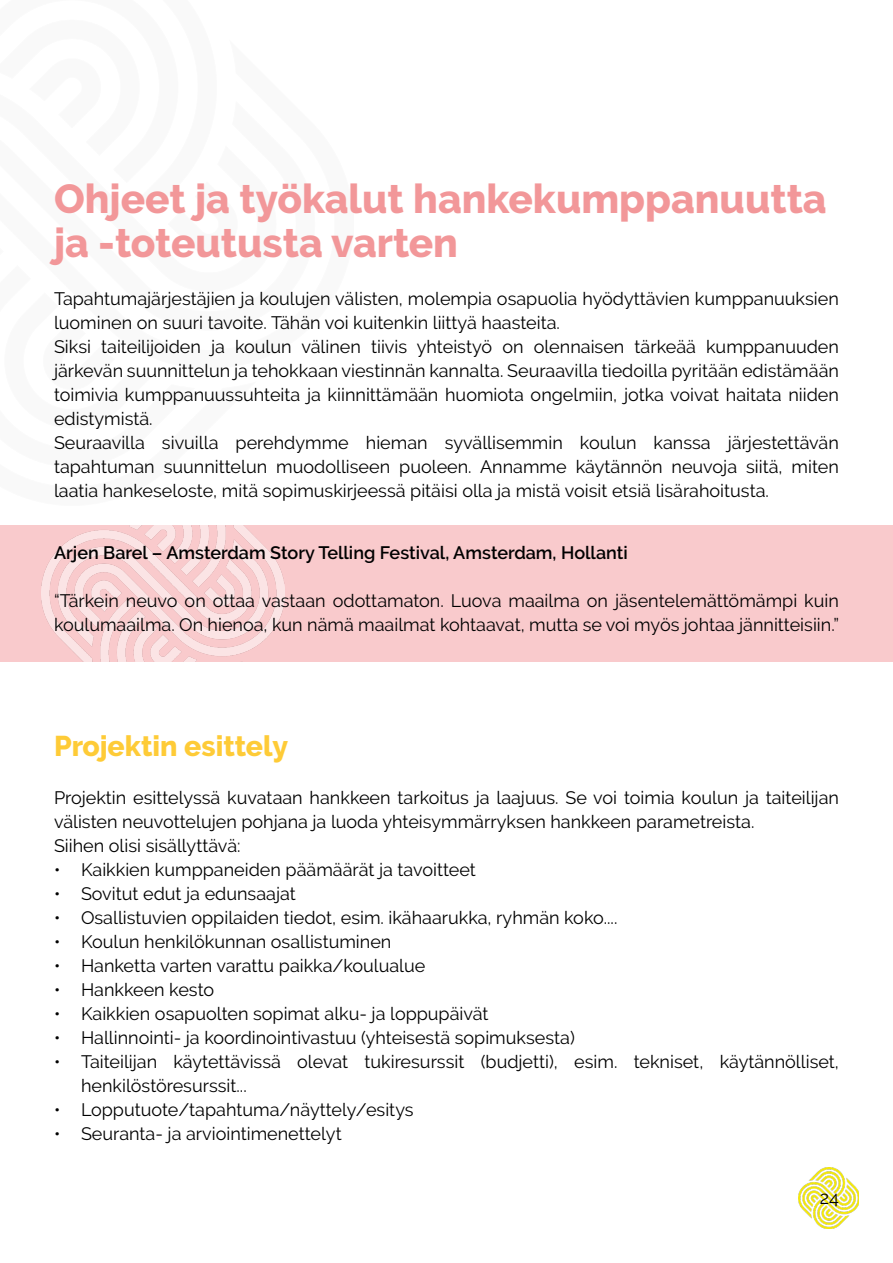
<style>
.page{position:relative;width:893px;height:1263px;background:#fff}
.page>*{position:absolute;margin:0;border:0;box-sizing:border-box;transform-origin:0 0}
.t1{font:800 40.5px/43.5px "Raleway";color:#f29799}
.t2{font:800 28.5px "Raleway";color:#fecb37}
.t3{font:18px/24px "Raleway";color:#000}
.t4{font:600 18px "Raleway";color:#000}
</style>
<div class="page">
<hr style="left:892px;top:652px;width:1px;height:176px;background:#f9cacc">
<div style="left:0;top:525px;width:893px;height:136px;background:#f9cacc"></div>
<img style="left:41px;top:525px;width:244px;height:136px">
<img style="left:798px;top:1167px;width:61px;height:62px">
<h1 class="t1" style="left:54px;top:177px;width:774px">Ohjeet ja työkalut hankekumppanuutta ja -toteutusta varten</h1>
<p class="t3" style="left:54px;top:286px;width:786px">Tapahtumajärjestäjien ja koulujen välisten, molempia osapuolia hyödyttävien kumppanuuksien luominen on suuri tavoite. Tähän voi kuitenkin liittyä haasteita.<br>Siksi taiteilijoiden ja koulun välinen tiivis yhteistyö on olennaisen tärkeää kumppanuuden järkevän suunnittelun ja tehokkaan viestinnän kannalta. Seuraavilla tiedoilla pyritään edistämään toimivia kumppanuussuhteita ja kiinnittämään huomiota ongelmiin, jotka voivat haitata niiden edistymistä.<br>Seuraavilla sivuilla perehdymme hieman syvällisemmin koulun kanssa järjestettävän tapahtuman suunnittelun muodolliseen puoleen. Annamme käytännön neuvoja siitä, miten laatia hankeseloste, mitä sopimuskirjeessä pitäisi olla ja mistä voisit etsiä lisärahoitusta.</p>
<p class="t4" style="left:54px;top:542px;width:575px">Arjen Barel – Amsterdam Story Telling Festival, Amsterdam, Hollanti</p>
<p class="t3" style="left:54px;top:589px;width:786px">“Tärkein neuvo on ottaa vastaan odottamaton. Luova maailma on jäsentelemättömämpi kuin koulumaailma. On hienoa, kun nämä maailmat kohtaavat, mutta se voi myös johtaa jännitteisiin.”</p>
<h2 class="t2" style="left:54px;top:730px;width:236px">Projektin esittely</h2>
<p class="t3" style="left:54px;top:786px;width:786px">Projektin esittelyssä kuvataan hankkeen tarkoitus ja laajuus. Se voi toimia koulun ja taiteilijan välisten neuvottelujen pohjana ja luoda yhteisymmärryksen hankkeen parametreista.<br>Siihen olisi sisällyttävä:</p>
<p class="t3" style="left:54px;top:858px;width:423px">• Kaikkien kumppaneiden päämäärät ja tavoitteet</p>
<p class="t3" style="left:54px;top:882px;width:243px">• Sovitut edut ja edunsaajat</p>
<p class="t3" style="left:54px;top:906px;width:565px">• Osallistuvien oppilaiden tiedot, esim. ikähaarukka, ryhmän koko....</p>
<p class="t3" style="left:54px;top:930px;width:339px">• Koulun henkilökunnan osallistuminen</p>
<p class="t3" style="left:54px;top:954px;width:373px">• Hanketta varten varattu paikka/koulualue</p>
<p class="t3" style="left:54px;top:978px;width:162px">• Hankkeen kesto</p>
<p class="t3" style="left:54px;top:1002px;width:436px">• Kaikkien osapuolten sopimat alku- ja loppupäivät</p>
<p class="t3" style="left:54px;top:1026px;width:522px">• Hallinnointi- ja koordinointivastuu (yhteisestä sopimuksesta)</p>
<p class="t3" style="left:81px;top:1050px;width:759px;text-indent:-27px">• Taiteilijan käytettävissä olevat tukiresurssit (budjetti), esim. tekniset, käytännölliset, henkilöstöresurssit...</p>
<p class="t3" style="left:54px;top:1098px;width:361px">• Lopputuote/tapahtuma/näyttely/esitys</p>
<p class="t3" style="left:54px;top:1122px;width:289px">• Seuranta- ja arviointimenettelyt</p>
<p class="t3" style="left:820px;top:1185px;width:21px">24</p>
</div>
